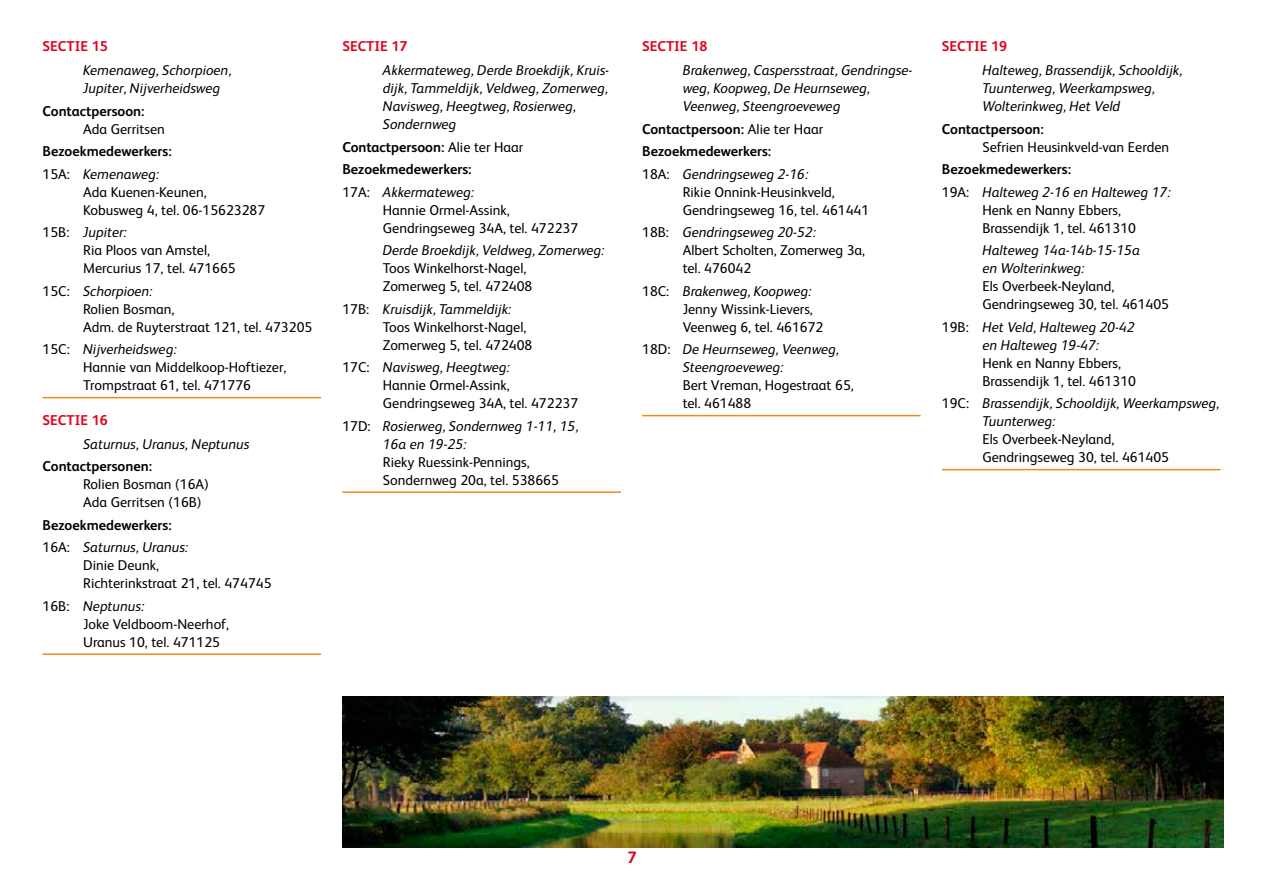
<style>
.page{position:relative;width:1263px;height:893px;background:#fff}
.page>*{position:absolute;margin:0;border:0;box-sizing:border-box;transform-origin:0 0}
.t1{font:700 16.5px "FS Albert";color:#e2001a}
.t2{font:14.25px/18px "FS Albert";color:#000}
.t3{font:italic 14.25px/18px "FS Albert";color:#000}
.t4{font:700 14.25px/22.5px "FS Albert";color:#000}
.t5{font:700 14.25px "FS Albert";color:#e2001a}
.s1{font-weight:400}
.s2{font-weight:400;font-style:italic}
.s3{font-style:italic}
.s4{font-style:normal}
.s5{font-weight:700;font-style:normal}
</style>
<div class="page">
<hr style="left:43px;top:397px;width:278px;height:1px;background:#f08a1a">
<hr style="left:43px;top:653px;width:278px;height:2px;background:#f08a1a">
<hr style="left:342px;top:491px;width:279px;height:2px;background:#f08a1a">
<hr style="left:642px;top:415px;width:279px;height:1px;background:#f08a1a">
<hr style="left:942px;top:469px;width:278px;height:1px;background:#f08a1a">
<img style="left:342px;top:696px;width:881px;height:151px">
<p class="t5" style="left:43px;top:37px;width:67px">SECTIE 15</p>
<p class="t3" style="left:83px;top:61px;width:150px">Kemenaweg, Schorpioen,<br>Jupiter, Nijverheidsweg</p>
<p class="t4" style="left:43px;top:99px;width:104px">Contactpersoon:</p>
<p class="t2" style="left:83px;top:119px;width:83px">Ada Gerritsen</p>
<p class="t4" style="left:43px;top:140px;width:131px">Bezoekmedewerkers:<br><span class="s1">15A:</span> <span class="s2">Kemenaweg:</span></p>
<p class="t2" style="left:83px;top:182px;width:184px">Ada Kuenen-Keunen,<br>Kobusweg 4, tel. 06-15623287</p>
<p class="t2" style="left:83px;top:223px;width:154px;text-indent:-40px">15B: <span class="s3">Jupiter:<br></span>Ria Ploos van Amstel,<br>Mercurius 17, tel. 471665</p>
<p class="t2" style="left:83px;top:281px;width:231px;text-indent:-40px">15C: <span class="s3">Schorpioen:<br></span>Rolien Bosman,<br>Adm. de Ruyterstraat 121, tel. 473205</p>
<p class="t2" style="left:83px;top:340px;width:205px;text-indent:-40px">15C: <span class="s3">Nijverheidsweg:<br></span>Hannie van Middelkoop-Hoftiezer,<br>Trompstraat 61, tel. 471776</p>
<p class="t5" style="left:43px;top:410px;width:67px">SECTIE 16</p>
<p class="t3" style="left:83px;top:434px;width:168px">Saturnus, Uranus, Neptunus</p>
<p class="t4" style="left:43px;top:455px;width:111px">Contactpersonen:</p>
<p class="t2" style="left:83px;top:475px;width:127px">Rolien Bosman (16A)<br>Ada Gerritsen (16B)</p>
<p class="t4" style="left:43px;top:513px;width:147px">Bezoekmedewerkers:<br><span class="s1">16A:</span> <span class="s2">Saturnus, Uranus:</span></p>
<p class="t2" style="left:83px;top:556px;width:190px">Dinie Deunk,<br>Richterinkstraat 21, tel. 474745</p>
<p class="t2" style="left:83px;top:596px;width:147px;text-indent:-40px">16B: <span class="s3">Neptunus:<br></span>Joke Veldboom-Neerhof,<br>Uranus 10, tel. 471125</p>
<p class="t5" style="left:342px;top:37px;width:67px">SECTIE 17</p>
<p class="t3" style="left:383px;top:61px;width:228px">Akkermateweg, Derde Broekdijk, Kruis&shy;dijk, Tammeldijk, Veldweg, Zomerweg,<br>Navisweg, Heegtweg, Rosierweg,<br>Sondernweg</p>
<p class="t4" style="left:342px;top:135px;width:182px">Contactpersoon: <span class="s1">Alie ter Haar<br></span>Bezoekmedewerkers:<br><span class="s1">17A:</span> <span class="s2">Akkermateweg:</span></p>
<p class="t2" style="left:383px;top:200px;width:197px">Hannie Ormel-Assink,<br>Gendringseweg 34A, tel. 472237</p>
<p class="t3" style="left:383px;top:241px;width:223px">Derde Broekdijk, Veldweg, Zomerweg:</p>
<p class="t2" style="left:383px;top:259px;width:151px">Toos Winkelhorst-Nagel,<br>Zomerweg 5, tel. 472408</p>
<p class="t2" style="left:383px;top:299px;width:151px;text-indent:-40px">17B: <span class="s3">Kruisdijk, Tammeldijk:<br></span>Toos Winkelhorst-Nagel,<br>Zomerweg 5, tel. 472408</p>
<p class="t2" style="left:383px;top:358px;width:197px;text-indent:-40px">17C: <span class="s3">Navisweg, Heegtweg:<br></span>Hannie Ormel-Assink,<br>Gendringseweg 34A, tel. 472237</p>
<p class="t3" style="left:383px;top:416px;width:197px;text-indent:-40px"><span class="s4">17D:</span> Rosierweg, Sondernweg 1-11, 15,<br>16a en 19-25:</p>
<p class="t2" style="left:383px;top:452px;width:177px">Rieky Ruessink-Pennings,<br>Sondernweg 20a, tel. 538665</p>
<p class="t5" style="left:642px;top:37px;width:67px">SECTIE 18</p>
<p class="t3" style="left:683px;top:61px;width:231px">Brakenweg, Caspersstraat, Gendringse&shy;weg, Koopweg, De Heurnseweg,<br>Veenweg, Steengroeveweg</p>
<p class="t4" style="left:642px;top:117px;width:182px">Contactpersoon: <span class="s1">Alie ter Haar<br></span>Bezoekmedewerkers:<br><span class="s1">18A:</span> <span class="s2">Gendringseweg 2-16:</span></p>
<p class="t2" style="left:683px;top:182px;width:188px">Rikie Onnink-Heusinkveld,<br>Gendringseweg 16, tel. 461441</p>
<p class="t2" style="left:683px;top:223px;width:184px;text-indent:-40px">18B: <span class="s3">Gendringseweg 20-52:<br></span>Albert Scholten, Zomerweg 3a, tel. 476042</p>
<p class="t2" style="left:683px;top:281px;width:142px;text-indent:-40px">18C: <span class="s3">Brakenweg, Koopweg:<br></span>Jenny Wissink-Lievers,<br>Veenweg 6, tel. 461672</p>
<p class="t3" style="left:683px;top:340px;width:158px;text-indent:-40px"><span class="s4">18D:</span> De Heurnseweg, Veenweg,<br>Steengroeveweg:</p>
<p class="t2" style="left:683px;top:376px;width:173px">Bert Vreman, Hogestraat 65, tel. 461488</p>
<p class="t5" style="left:942px;top:37px;width:67px">SECTIE 19</p>
<p class="t3" style="left:982px;top:61px;width:201px">Halteweg, Brassendijk, Schooldijk,<br>Tuunterweg, Weerkampsweg,<br>Wolterinkweg, Het Veld</p>
<p class="t4" style="left:942px;top:117px;width:104px">Contactpersoon:</p>
<p class="t2" style="left:982px;top:137px;width:188px">Sefrien Heusinkveld-van Eerden</p>
<p class="t3" style="left:942px;top:158px;width:230px;line-height:22.5px"><span class="s5">Bezoekmedewerkers:<br></span><span class="s4">19A:</span> Halteweg 2-16 en Halteweg 17:</p>
<p class="t2" style="left:982px;top:200px;width:155px">Henk en Nanny Ebbers,<br>Brassendijk 1, tel. 461310</p>
<p class="t3" style="left:982px;top:241px;width:159px">Halteweg 14a-14b-15-15a en Wolterinkweg:</p>
<p class="t2" style="left:982px;top:277px;width:188px">Els Overbeek-Neyland,<br>Gendringseweg 30, tel. 461405</p>
<p class="t3" style="left:942px;top:317px;width:194px;text-align:center"><span class="s4">19B:</span> Het Veld, Halteweg 20-42 en Halteweg 19-47:</p>
<p class="t2" style="left:982px;top:353px;width:155px">Henk en Nanny Ebbers,<br>Brassendijk 1, tel. 461310</p>
<p class="t3" style="left:982px;top:394px;width:238px;text-indent:-40px"><span class="s4">19C:</span> Brassendijk, Schooldijk, Weerkampsweg,<br>Tuunterweg:</p>
<p class="t2" style="left:982px;top:430px;width:188px">Els Overbeek-Neyland,<br>Gendringseweg 30, tel. 461405</p>
<p class="t1" style="left:627px;top:846px;width:11px">7</p>
</div>
